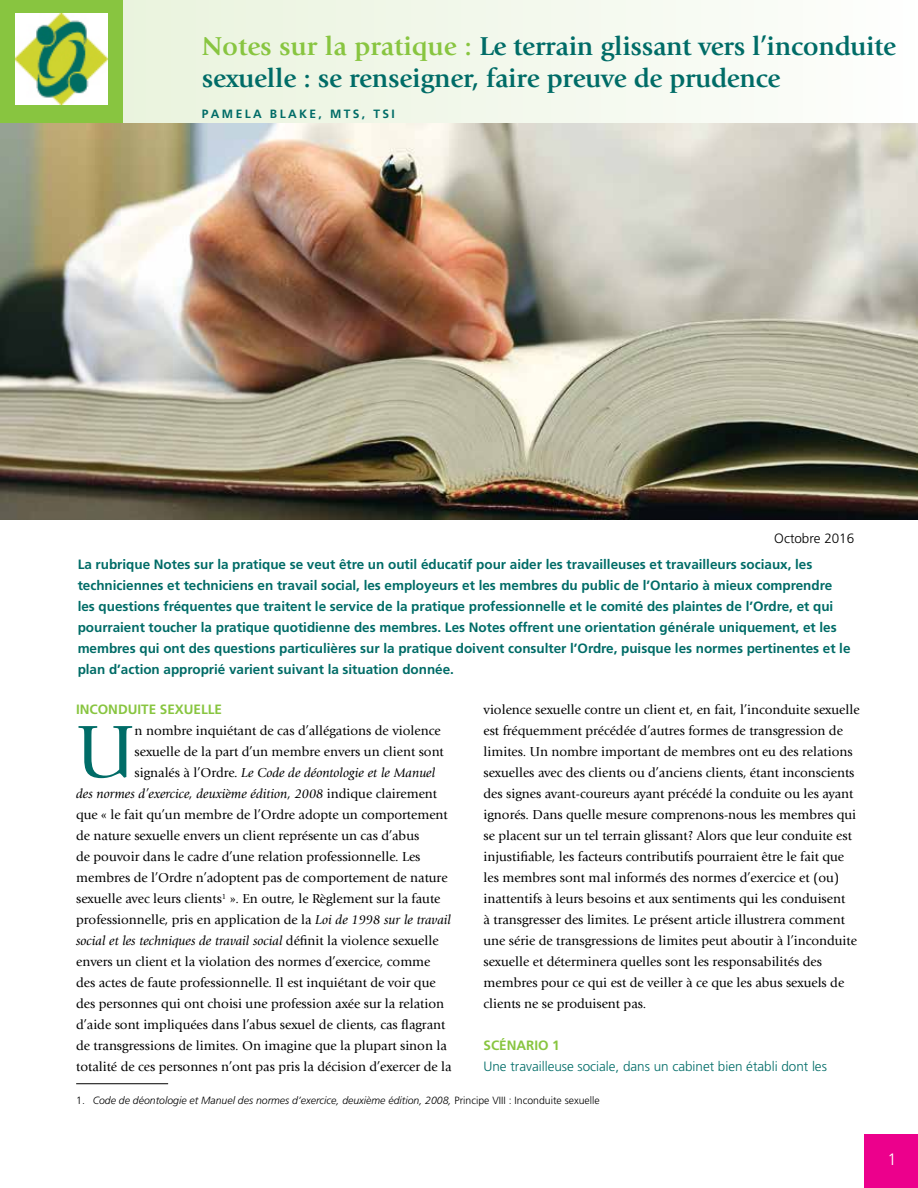
<style>
.page{position:relative;width:918px;height:1188px;background:#fff}
.page>*{position:absolute;margin:0;border:0;box-sizing:border-box;transform-origin:0 0}
.t1{font:77.1px "Giovanni Std";color:#006c67}
.t2{font:700 27px/32.4px "Giovanni Std";letter-spacing:-.01em;color:#006c67}
.t3{font:300 16.5px "Frutiger LT Std";color:#fff}
.t4{font:13.5px/21px "Giovanni Std";color:#000}
.t5{font:700 13.5px/21px "Frutiger LT Std";color:#006c67}
.t6{font:italic 13.5px "Giovanni Std";color:#000}
.t7{font:300 13.5px "Frutiger LT Std";color:#006c67}
.t8{font:700 13.5px "Frutiger LT Std";color:#88c540}
.t9{font:300 13.5px "Frutiger LT Std";color:#000}
.t10{font:700 12px "Frutiger LT Std";letter-spacing:.2em;color:#006c67}
.t11{font:italic 300 10.5px "Frutiger LT Std";color:#000}
.s1{color:#88c540}
.s2{font-style:normal}
.s3{font-style:italic}
</style>
<div class="page">
<div style="left:865px;top:1135px;width:53px;height:53px;background:#ec008c"></div>
<div style="left:0;top:0;width:123px;height:124px;background:#88c540"></div>
<div style="left:123px;top:0;width:795px;height:124px;background:linear-gradient(to right,#e9f3dd,#fdfefc)"></div>
<img style="left:0;top:124px;width:918px;height:395px">
<hr style="left:76px;top:1083px;width:92px;height:1px;background:#000">
<img style="left:16px;top:13px;width:91px;height:92px">
<h2 class="t2" style="left:202px;top:30px;width:696px"><span class="s1">Notes sur la pratique :</span> Le terrain glissant vers l’inconduite sexuelle : se renseigner, faire preuve de prudence</h2>
<p class="t10" style="left:202px;top:106px;width:195px">PAMELA BLAKE, MTS, TSI</p>
<p class="t9" style="left:774px;top:531px;width:81px">Octobre 2016</p>
<p class="t5" style="left:78px;top:554px;width:774px">La rubrique Notes sur la pratique se veut être un outil éducatif pour aider les travailleuses et travailleurs sociaux, les techniciennes et techniciens en travail social, les employeurs et les membres du public de l’Ontario à mieux comprendre les questions fréquentes que traitent le service de la pratique professionnelle et le comité des plaintes de l’Ordre, et qui pourraient toucher la pratique quotidienne des membres. Les Notes offrent une orientation générale uniquement, et les membres qui ont des questions particulières sur la pratique doivent consulter l’Ordre, puisque les normes pertinentes et le plan d’action approprié varient suivant la situation donnée.</p>
<p class="t8" style="left:76px;top:701px;width:147px">INCONDUITE SEXUELLE</p>
<h1 class="t1" style="left:76px;top:708px;width:60px">U</h1>
<p class="t4" style="left:135px;top:720px;width:308px">n nombre inquiétant de cas d’allégations de violence</p>
<p class="t4" style="left:135px;top:741px;width:311px">sexuelle de la part d’un membre envers un client sont</p>
<p class="t6" style="left:135px;top:765px;width:302px"><span class="s2">signalés à l’Ordre.</span> Le Code de déontologie et le Manuel</p>
<p class="t6" style="left:76px;top:786px;width:363px">des normes d’exercice, deuxième édition, 2008 <span class="s2">indique clairement</span></p>
<p class="t4" style="left:76px;top:804px;width:373px">que « le fait qu’un membre de l’Ordre adopte un comportement</p>
<p class="t4" style="left:76px;top:825px;width:345px">de nature sexuelle envers un client représente un cas d’abus</p>
<p class="t4" style="left:76px;top:846px;width:346px">de pouvoir dans le cadre d’une relation professionnelle. Les</p>
<p class="t4" style="left:76px;top:867px;width:373px">membres de l’Ordre n’adoptent pas de comportement de nature</p>
<p class="t4" style="left:76px;top:888px;width:366px">sexuelle avec leurs clients<sup>1</sup> ». En outre, le Règlement sur la faute</p>
<p class="t4" style="left:76px;top:909px;width:376px">professionnelle, pris en application de la <span class="s3">Loi de 1998 sur le travail</span></p>
<p class="t6" style="left:76px;top:933px;width:364px">social et les techniques de travail social <span class="s2">définit la violence sexuelle</span></p>
<p class="t4" style="left:76px;top:951px;width:356px">envers un client et la violation des normes d’exercice, comme</p>
<p class="t4" style="left:76px;top:972px;width:361px">des actes de faute professionnelle. Il est inquiétant de voir que</p>
<p class="t4" style="left:76px;top:993px;width:370px">des personnes qui ont choisi une profession axée sur la relation</p>
<p class="t4" style="left:76px;top:1014px;width:371px">d’aide sont impliquées dans l’abus sexuel de clients, cas flagrant</p>
<p class="t4" style="left:76px;top:1035px;width:372px">de transgressions de limites. On imagine que la plupart sinon la</p>
<p class="t4" style="left:76px;top:1056px;width:377px">totalité de ces personnes n’ont pas pris la décision d’exercer de la</p>
<p class="t4" style="left:484px;top:699px;width:378px">violence sexuelle contre un client et, en fait, l’inconduite sexuelle est fréquemment précédée d’autres formes de transgression de limites. Un nombre important de membres ont eu des relations sexuelles avec des clients ou d’anciens clients, étant inconscients des signes avant-coureurs ayant précédé la conduite ou les ayant ignorés. Dans quelle mesure comprenons-nous les membres qui se placent sur un tel terrain glissant? Alors que leur conduite est injustifiable, les facteurs contributifs pourraient être le fait que les membres sont mal informés des normes d’exercice et (ou) inattentifs à leurs besoins et aux sentiments qui les conduisent<br>à transgresser des limites. Le présent article illustrera comment une série de transgressions de limites peut aboutir à l’inconduite sexuelle et déterminera quelles sont les responsabilités des membres pour ce qui est de veiller à ce que les abus sexuels de clients ne se produisent pas.</p>
<p class="t8" style="left:484px;top:1038px;width:78px">SCÉNARIO 1</p>
<p class="t7" style="left:484px;top:1059px;width:345px">Une travailleuse sociale, dans un cabinet bien établi dont les</p>
<p class="t11" style="left:76px;top:1095px;width:525px"><span class="s2">1.</span> Code de déontologie et Manuel des normes d’exercice, deuxième édition, 2008, <span class="s2">Principe VIII : Inconduite sexuelle</span></p>
<p class="t3" style="left:888px;top:1150px;width:11px">1</p>
</div>
